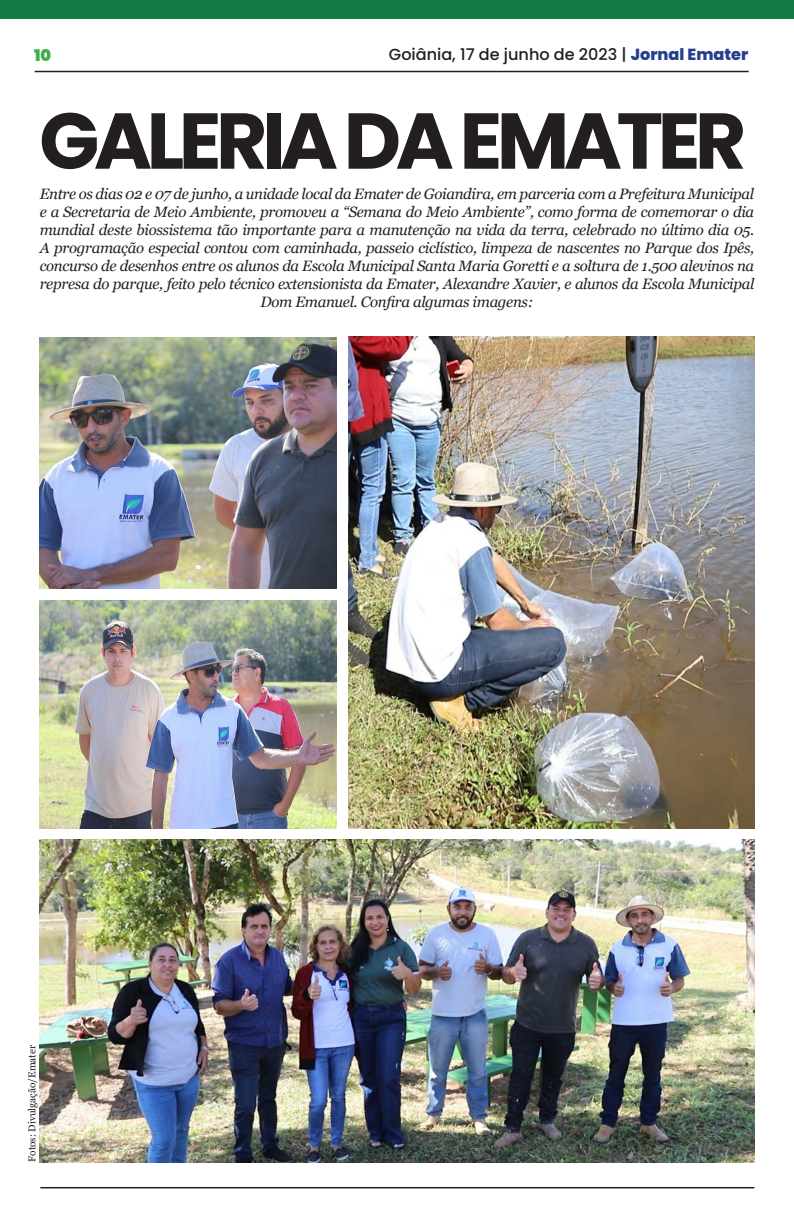
<style>
.page{position:relative;width:794px;height:1219px;background:#fff}
.page>*{position:absolute;margin:0;border:0;box-sizing:border-box;transform-origin:0 0}
.Estilo_de_parágrafo{font:700 79px "Poppins";letter-spacing:-.07em;color:#231f20}
.t1{font:500 16.1px "Poppins";color:#231f20}
.t2{font:900 16.1px "Poppins";color:#40ae49}
.t3{font:italic 15px/18px "Georgia";letter-spacing:-.02em;color:#231f20;text-align:center}
.t4{font:10px "Georgia";color:#231f20}
.s1{font-weight:800;color:#253f8e}
</style>
<div class="page">
<div style="left:35px;top:71px;width:713px;height:1px;border:1px solid #231f20"></div>
<div style="left:0;top:0;width:794px;height:18px;background:#147b44"></div>
<div style="left:41px;top:1187px;width:713px;height:1px;border:1px solid #231f20"></div>
<img style="left:349px;top:336px;width:405px;height:492px">
<img style="left:40px;top:337px;width:296px;height:251px">
<img style="left:40px;top:840px;width:714px;height:323px">
<img style="left:40px;top:600px;width:296px;height:228px">
<p class="t2" style="left:34px;top:46px;width:19px">10</p>
<p class="t1" style="left:389px;top:45px;width:361px">Goiânia, 17 de junho de 2023 | <span class="s1">Jornal Emater</span></p>
<p class="Estilo_de_parágrafo" style="left:39px;top:95px;width:708px">GALERIA DA EMATER</p>
<p class="t3" style="left:40px;top:185px;width:716px">Entre os dias 02 e 07 de junho, a unidade local da Emater de Goiandira, em parceria com a Prefeitura Municipal e a Secretaria de Meio Ambiente, promoveu a “Semana do Meio Ambiente”, como forma de comemorar o dia mundial deste biossistema tão importante para a manutenção na vida da terra, celebrado no último dia 05.<br>A programação especial contou com caminhada, passeio ciclístico, limpeza de nascentes no Parque dos Ipês, concurso de desenhos entre os alunos da Escola Municipal Santa Maria Goretti e a soltura de 1.500 alevinos na represa do parque, feito pelo técnico extensionista da Emater, Alexandre Xavier, e alunos da Escola Municipal Dom Emanuel. Confira algumas imagens:</p>
<p class="t4" style="left:26px;top:1162px;width:118px;rotate:-90deg">Fotos: Divulgação/Emater</p>
</div>
